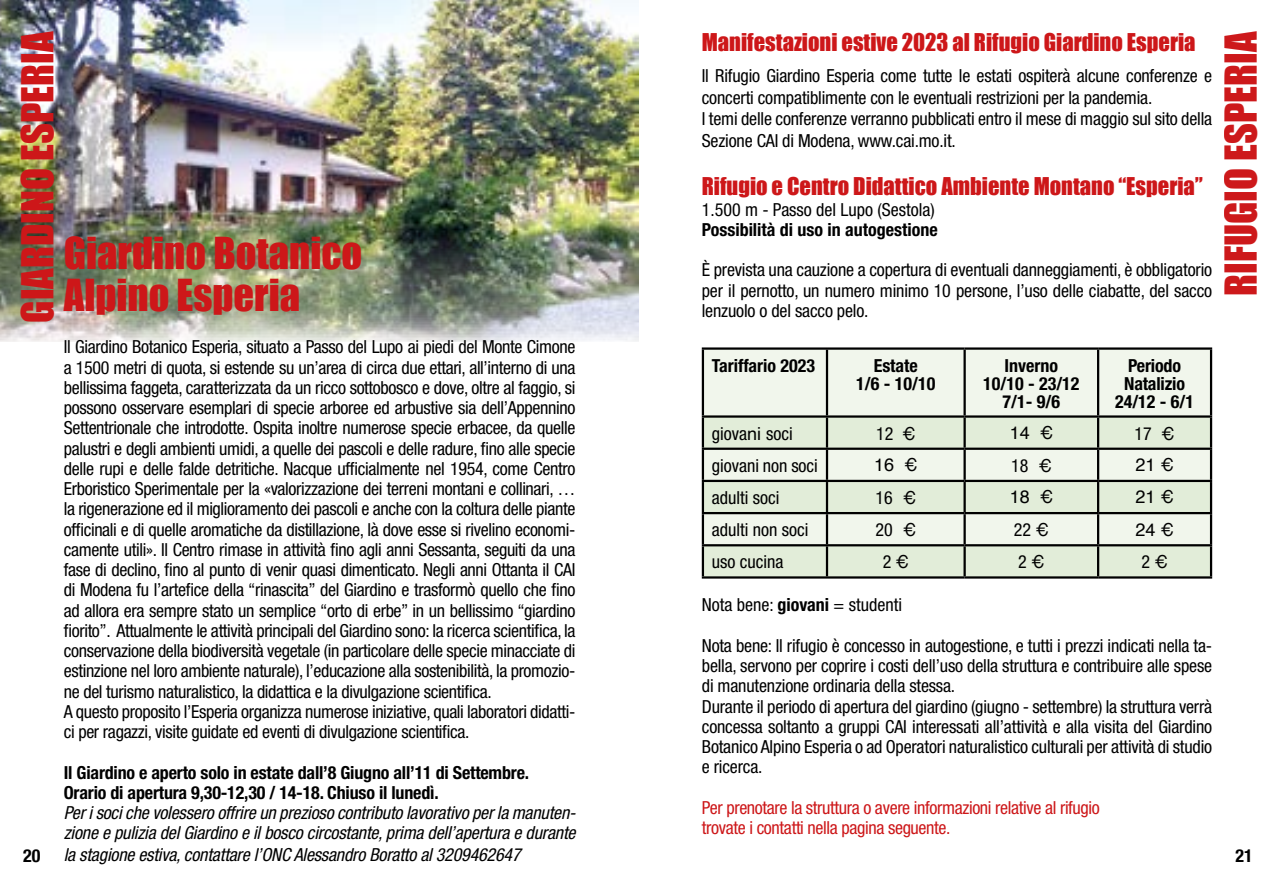
<style>
.page{position:relative;width:1276px;height:893px;background:#fff}
.page>*{position:absolute;margin:0;border:0;box-sizing:border-box;transform-origin:0 0}
.t1{font:40.5px/42.8px "Impact";color:#cd1719}
.t2{font:22.5px "Impact";color:#cd1719}
.t3{font:condensed 18px/20.2px "Helvetica Neue";letter-spacing:-.02em;color:#000}
.t4{font:700 condensed 18px/18px "Helvetica Neue";letter-spacing:-.01em;color:#000;text-align:center}
.t5{font:italic condensed 18px/20.9px "Helvetica Neue";letter-spacing:-.01em;color:#000;text-align:justify}
.t6{font:condensed 18px "Helvetica Neue";color:#000}
.t7{font:condensed 18px/20.2px "Helvetica Neue";letter-spacing:-.02em;color:#cd1719}
.t8{font:18px "Helvetica";color:#000}
.t9{font:700 condensed 18px "Helvetica Neue";color:#000}
.s1{font-family:"Helvetica";font-stretch:normal}
.s2{font-weight:700}
</style>
<div class="page">
<img style="left:0;top:0;width:638px;height:342px">
<div style="left:704px;top:350px;width:506px;height:65px;background:#f1f6ec"></div>
<svg style="left:704px;top:418px;width:506px;height:158px;background:#e5eede"></svg>
<hr style="left:702px;top:347px;width:125px;height:3px;background:#000">
<hr style="left:702px;top:350px;width:2px;height:65px;background:#000">
<hr style="left:827px;top:347px;width:137px;height:3px;background:#000">
<hr style="left:826px;top:350px;width:2px;height:65px;background:#000">
<hr style="left:964px;top:347px;width:134px;height:3px;background:#000">
<hr style="left:963px;top:350px;width:2px;height:65px;background:#000">
<hr style="left:1098px;top:347px;width:114px;height:3px;background:#000">
<hr style="left:1097px;top:350px;width:2px;height:65px;background:#000">
<hr style="left:1210px;top:350px;width:2px;height:65px;background:#000">
<hr style="left:702px;top:415px;width:125px;height:3px;background:#000">
<hr style="left:702px;top:418px;width:2px;height:30px;background:#000">
<hr style="left:827px;top:415px;width:137px;height:3px;background:#000">
<hr style="left:826px;top:418px;width:2px;height:30px;background:#000">
<hr style="left:964px;top:415px;width:134px;height:3px;background:#000">
<hr style="left:963px;top:418px;width:2px;height:30px;background:#000">
<hr style="left:1098px;top:415px;width:114px;height:3px;background:#000">
<hr style="left:1097px;top:418px;width:2px;height:30px;background:#000">
<hr style="left:1210px;top:418px;width:2px;height:30px;background:#000">
<hr style="left:702px;top:448px;width:125px;height:2px;background:#000">
<hr style="left:702px;top:450px;width:2px;height:30px;background:#000">
<hr style="left:827px;top:448px;width:137px;height:2px;background:#000">
<hr style="left:826px;top:450px;width:2px;height:30px;background:#000">
<hr style="left:964px;top:448px;width:134px;height:2px;background:#000">
<hr style="left:963px;top:450px;width:2px;height:30px;background:#000">
<hr style="left:1098px;top:448px;width:114px;height:2px;background:#000">
<hr style="left:1097px;top:450px;width:2px;height:30px;background:#000">
<hr style="left:1210px;top:450px;width:2px;height:30px;background:#000">
<hr style="left:702px;top:480px;width:125px;height:2px;background:#000">
<hr style="left:702px;top:482px;width:2px;height:30px;background:#000">
<hr style="left:827px;top:480px;width:137px;height:2px;background:#000">
<hr style="left:826px;top:482px;width:2px;height:30px;background:#000">
<hr style="left:964px;top:480px;width:134px;height:2px;background:#000">
<hr style="left:963px;top:482px;width:2px;height:30px;background:#000">
<hr style="left:1098px;top:480px;width:114px;height:2px;background:#000">
<hr style="left:1097px;top:482px;width:2px;height:30px;background:#000">
<hr style="left:1210px;top:482px;width:2px;height:30px;background:#000">
<hr style="left:702px;top:512px;width:125px;height:2px;background:#000">
<hr style="left:702px;top:514px;width:2px;height:30px;background:#000">
<hr style="left:827px;top:512px;width:137px;height:2px;background:#000">
<hr style="left:826px;top:514px;width:2px;height:30px;background:#000">
<hr style="left:964px;top:512px;width:134px;height:2px;background:#000">
<hr style="left:963px;top:514px;width:2px;height:30px;background:#000">
<hr style="left:1098px;top:512px;width:114px;height:2px;background:#000">
<hr style="left:1097px;top:514px;width:2px;height:30px;background:#000">
<hr style="left:1210px;top:514px;width:2px;height:30px;background:#000">
<hr style="left:702px;top:544px;width:125px;height:2px;background:#000">
<hr style="left:702px;top:546px;width:2px;height:30px;background:#000">
<hr style="left:827px;top:544px;width:137px;height:2px;background:#000">
<hr style="left:826px;top:546px;width:2px;height:30px;background:#000">
<hr style="left:964px;top:544px;width:134px;height:2px;background:#000">
<hr style="left:963px;top:546px;width:2px;height:30px;background:#000">
<hr style="left:1098px;top:544px;width:114px;height:2px;background:#000">
<hr style="left:1097px;top:546px;width:2px;height:30px;background:#000">
<hr style="left:1210px;top:546px;width:2px;height:30px;background:#000">
<hr style="left:702px;top:576px;width:125px;height:3px;background:#000">
<hr style="left:827px;top:576px;width:137px;height:3px;background:#000">
<hr style="left:964px;top:576px;width:134px;height:3px;background:#000">
<hr style="left:1098px;top:576px;width:114px;height:3px;background:#000">
<h1 class="t1" style="left:15px;top:322px;width:293px;rotate:-90deg">GIARDINO ESPERIA</h1>
<h1 class="t1" style="left:1218px;top:296px;width:266px;rotate:-90deg">RIFUGIO ESPERIA</h1>
<p class="t2" style="left:702px;top:25px;width:495px">Manifestazioni estive 2023 al Rifugio Giardino Esperia</p>
<p class="t3" style="left:702px;top:65px;width:512px;line-height:21.6px">Il Rifugio Giardino Esperia come tutte le estati ospiterà alcune conferenze e concerti compatiblimente con le eventuali restrizioni per la pandemia.<br>I temi delle conferenze verranno pubblicati entro il mese di maggio sul sito della Sezione CAI di Modena, www.cai.mo.it.</p>
<p class="t2" style="left:702px;top:169px;width:502px">Rifugio e Centro Didattico Ambiente Montano “Esperia”</p>
<p class="t6" style="left:702px;top:199px;width:235px">1.500 m - Passo del Lupo (Sestola)</p>
<p class="t4" style="left:702px;top:220px;width:237px">Possibilità di uso in autogestione</p>
<p class="t3" style="left:702px;top:260px;width:512px;text-align:justify">È prevista una cauzione a copertura di eventuali danneggiamenti, è obbligatorio per il pernotto, un numero minimo 10 persone, l’uso delle ciabatte, del sacco lenzuolo o del sacco pelo.</p>
<p class="t4" style="left:712px;top:356px;width:105px">Tariffario 2023</p>
<p class="t4" style="left:856px;top:356px;width:81px">Estate<br>1/6 - 10/10</p>
<p class="t4" style="left:983px;top:356px;width:98px">Inverno<br>10/10 - 23/12<br>7/1- 9/6</p>
<p class="t4" style="left:1115px;top:356px;width:81px">Periodo<br>Natalizio<br>24/12 - 6/1</p>
<p class="t6" style="left:712px;top:423px;width:82px">giova<span class="s1">ni</span> soci</p>
<p class="t3" style="left:876px;top:423px;width:41px">12 <span class="s1">€</span></p>
<p class="t8" style="left:1009px;top:419px;width:45px">14 €</p>
<p class="t3" style="left:1134px;top:423px;width:41px">17 <span class="s1">€</span></p>
<p class="t6" style="left:712px;top:455px;width:108px">giovani non soci</p>
<p class="t8" style="left:874px;top:451px;width:45px">16 €</p>
<p class="t3" style="left:1011px;top:455px;width:42px">18 <span class="s1">€</span></p>
<p class="t8" style="left:1135px;top:451px;width:40px">21 €</p>
<p class="t6" style="left:712px;top:487px;width:69px">adulti soci</p>
<p class="t3" style="left:875px;top:487px;width:42px">16 <span class="s1">€</span></p>
<p class="t8" style="left:1009px;top:483px;width:45px">18 €</p>
<p class="t8" style="left:1135px;top:483px;width:40px">21 €</p>
<p class="t6" style="left:712px;top:519px;width:98px">adulti non soci</p>
<p class="t3" style="left:875px;top:520px;width:42px">20 <span class="s1">€</span></p>
<p class="t3" style="left:1014px;top:520px;width:36px">22 <span class="s1">€</span></p>
<p class="t8" style="left:1135px;top:515px;width:40px">24 €</p>
<p class="t6" style="left:712px;top:552px;width:73px">uso cucina</p>
<p class="t3" style="left:882px;top:552px;width:28px">2 <span class="s1">€</span></p>
<p class="t3" style="left:1018px;top:552px;width:28px">2 <span class="s1">€</span></p>
<p class="t3" style="left:1141px;top:552px;width:28px">2 <span class="s1">€</span></p>
<p class="t6" style="left:702px;top:595px;width:202px">Nota bene: <span class="s2">giovani</span> = studenti</p>
<p class="t3" style="left:702px;top:635px;width:512px">Nota bene: Il rifugio è concesso in autogestione, e tutti i prezzi indicati nella ta&shy;bella, servono per coprire i costi dell’uso della struttura e contribuire alle spese di manutenzione ordinaria della stessa.<br>Durante il periodo di apertura del giardino (giugno - settembre) la struttura verrà concessa soltanto a gruppi CAI interessati all’attività e alla visita del Giardino Botanico Alpino Esperia o ad Operatori naturalistico culturali per attività di studio e ricerca.</p>
<p class="t7" style="left:702px;top:797px;width:399px">Per prenotare la struttura o avere informazioni relative al rifugio trovate i contatti nella pagina seguente.</p>
<h1 class="t1" style="left:64px;top:230px;width:300px">Giardino Botanico<br>Alpino Esperia</h1>
<p class="t3" style="left:64px;top:337px;width:513px">Il Giardino Botanico Esperia, situato a Passo del Lupo ai piedi del Monte Cimone a 1500 metri di quota, si estende su un’area di circa due ettari, all’interno di una bellissima faggeta, caratterizzata da un ricco sottobosco e dove, oltre al faggio, si possono osservare esemplari di specie arboree ed arbustive sia dell’Appennino Settentrionale che introdotte. Ospita inoltre numerose specie erbacee, da quelle palustri e degli ambienti umidi, a quelle dei pascoli e delle radure, fino alle specie delle rupi e delle falde detritiche. Nacque ufficialmente nel 1954, come Centro Erboristico Sperimentale per la «valorizzazione dei terreni montani e collinari, … la rigenerazione ed il miglioramento dei pascoli e anche con la coltura delle piante officinali e di quelle aromatiche da distillazione, là dove esse si rivelino economi&shy;camente utili». Il Centro rimase in attività fino agli anni Sessanta, seguiti da una fase di declino, fino al punto di venir quasi dimenticato. Negli anni Ottanta il CAI di Modena fu l’artefice della “rinascita” del Giardino e trasformò quello che fino ad allora era sempre stato un semplice “orto di erbe” in un bellissimo “giardino fiorito”. Attualmente le attività principali del Giardino sono: la ricerca scientifica, la conservazione della biodiversità vegetale (in particolare delle specie minacciate di estinzione nel loro ambiente naturale), l’educazione alla sostenibilità, la promozio&shy;ne del turismo naturalistico, la didattica e la divulgazione scientifica.<br>A questo proposito l’Esperia organizza numerose iniziative, quali laboratori didatti&shy;ci per ragazzi, visite guidate ed eventi di divulgazione scientifica.</p>
<p class="t4" style="left:64px;top:762px;width:467px;line-height:20.2px;text-align:left">Il Giardino e aperto solo in estate dall’8 Giugno all’11 di Settembre.<br>Orario di apertura 9,30-12,30 / 14-18. Chiuso il lunedì.</p>
<p class="t5" style="left:64px;top:802px;width:513px">Per i soci che volessero offrire un prezioso contributo lavorativo per la manuten&shy;zione e pulizia del Giardino e il bosco circostante, prima dell’apertura e durante la stagione estiva, contattare l’ONC Alessandro Boratto al 3209462647</p>
<p class="t9" style="left:23px;top:840px;width:19px">20</p>
<p class="t9" style="left:1235px;top:840px;width:19px">21</p>
</div>
